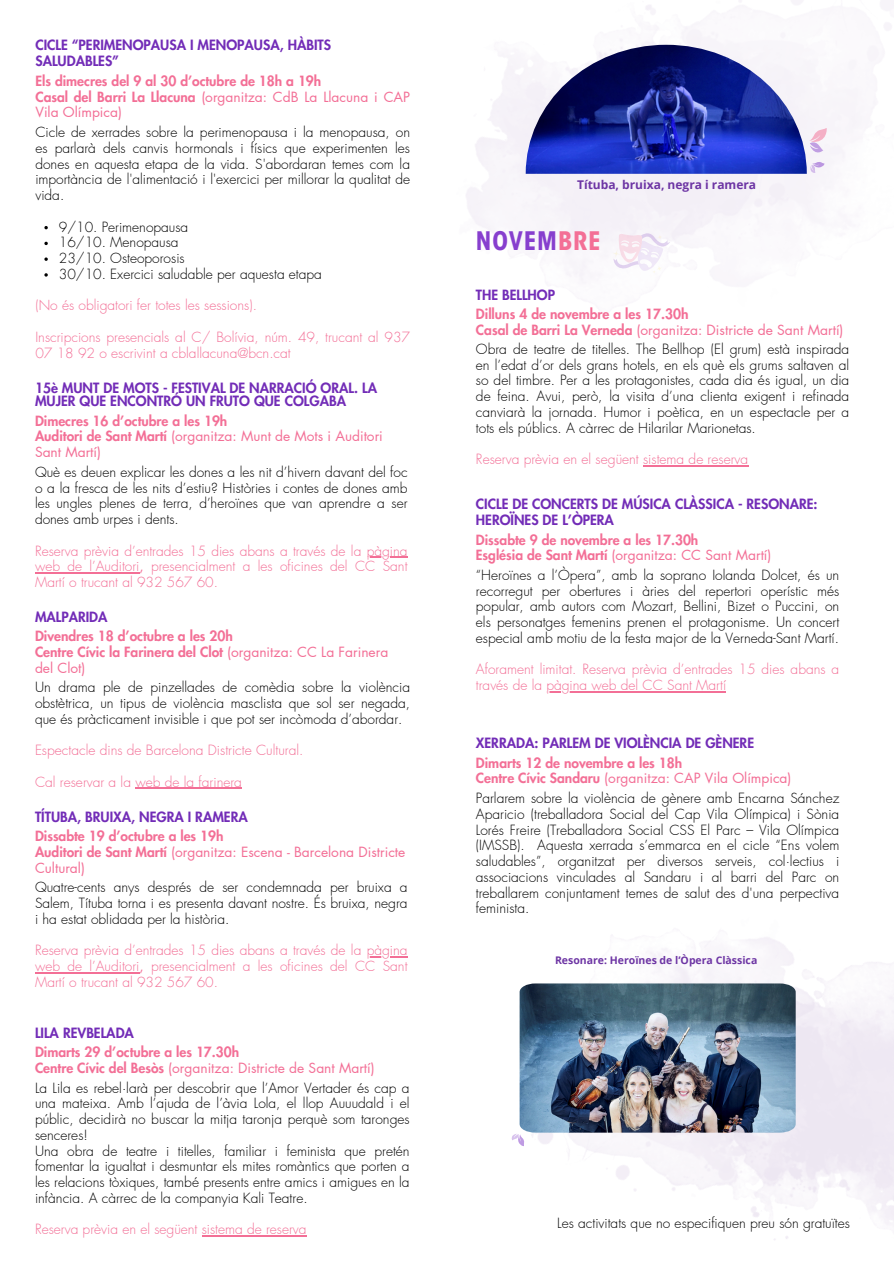
<style>
.page{position:relative;width:894px;height:1264px;background:#fff}
.page>*{position:absolute;margin:0;border:0;box-sizing:border-box;transform-origin:0 0}
.t1{font:700 condensed 25.5px "ITC Avant Garde Std";letter-spacing:.03em;color:#873fce}
.t2{font:300 13.8px/15.8px "Futura LT Pro";color:#000;text-align:justify}
.t3{font:800 13.8px/15.8px "Futura LT Pro";color:#f36f96}
.t4{font:300 13.8px/15.8px "Futura LT Pro";color:#f36f96}
.t5{font:800 13.8px/15.8px "Futura LT Pro";color:#722cb7}
.t6{font:700 12px "Open Sans";color:#6d35a4}
.t7{font:700 10.5px "Open Sans";color:#6d35a4}
.s1{font-weight:400}
.s2{color:#f36f96}
</style>
<div class="page">
<svg style="left:611px;top:229px;width:60px;height:45px"></svg>
<svg style="left:44px;top:226px;width:4px;height:3px"></svg>
<svg style="left:44px;top:242px;width:4px;height:3px"></svg>
<svg style="left:44px;top:257px;width:4px;height:4px"></svg>
<svg style="left:44px;top:273px;width:4px;height:3px"></svg>
<img style="left:525px;top:45px;width:281px;height:129px">
<svg style="left:806px;top:128px;width:23px;height:48px"></svg>
<img style="left:530px;top:935px;width:363px;height:305px">
<img style="left:519px;top:983px;width:276px;height:149px">
<svg style="left:511px;top:1134px;width:13px;height:12px"></svg>
<img style="left:484px;top:41px;width:93px;height:40px">
<hr style="left:366px;top:557px;width:41px;height:1px;background:#f36f96">
<hr style="left:35px;top:572px;width:104px;height:1px;background:#f36f96">
<hr style="left:366px;top:956px;width:41px;height:1px;background:#f36f96">
<hr style="left:35px;top:972px;width:104px;height:1px;background:#f36f96">
<hr style="left:546px;top:691px;width:180px;height:1px;background:#f36f96">
<hr style="left:202px;top:1235px;width:104px;height:1px;background:#f36f96">
<hr style="left:643px;top:465px;width:105px;height:1px;background:#f36f96">
<hr style="left:135px;top:787px;width:107px;height:2px;background:#f36f96">
<p class="t5" style="left:35px;top:38px;width:297px">CICLE “PERIMENOPAUSA I MENOPAUSA, HÀBITS<br>SALUDABLES”</p>
<h2 class="t3" style="left:35px;top:73px;width:376px">Els dimecres del 9 al 30 d’octubre de 18h a 19h<br>Casal del Barri La Llacuna <span class="s1">(organitza: CdB La Llacuna i CAP<br>Vila Olímpica)</span></h2>
<p class="t2" style="left:35px;top:125px;width:376px">Cicle de xerrades sobre la perimenopausa i la menopausa, on es parlarà dels canvis hormonals i físics que experimenten les dones en aquesta etapa de la vida. S'abordaran temes com la importància de l'alimentació i l'exercici per millorar la qualitat de vida.</p>
<p class="t2" style="left:59px;top:219px;width:131px">9/10. Perimenopausa</p>
<p class="t2" style="left:59px;top:235px;width:121px">16/10. Menopausa</p>
<h5 class="t2" style="left:59px;top:251px;width:127px">23/10. Osteoporosis</h5>
<h1 class="t2" style="left:59px;top:266px;width:264px">30/10. Exercici saludable per aquesta etapa</h1>
<p class="t4" style="left:35px;top:298px;width:223px">(No és obligatori fer totes les sessions).</p>
<p class="t4" style="left:35px;top:329px;width:376px">Inscripcions presencials al C/ Bolívia, núm. 49, trucant al 937<br>07 18 92 o escrivint a cblallacuna@bcn.cat</p>
<p class="t5" style="left:35px;top:381px;width:343px;line-height:13.5px">15è MUNT DE MOTS - FESTIVAL DE NARRACIÓ ORAL. LA<br>MUJER QUE ENCONTRÓ UN FRUTO QUE COLGABA</p>
<h4 class="t3" style="left:35px;top:413px;width:349px">Dimecres 16 d’octubre a les 19h<br>Auditori de Sant Martí <span class="s1">(organitza: Munt de Mots i Auditori<br>Sant Martí)</span></h4>
<p class="t2" style="left:35px;top:464px;width:374px">Què es deuen explicar les dones a les nit d’hivern davant del foc o a la fresca de les nits d’estiu? Històries i contes de dones amb les ungles plenes de terra, d’heroïnes que van aprendre a ser dones amb urpes i dents.</p>
<p class="t4" style="left:35px;top:543px;width:374px;text-align:justify">Reserva prèvia d’entrades 15 dies abans a través de la pàgina web de l’Auditori<span class="s1">,</span> presencialment a les oficines del CC Sant Martí o trucant al 932 567 60.</p>
<p class="t5" style="left:35px;top:610px;width:74px">MALPARIDA</p>
<p class="t3" style="left:35px;top:629px;width:355px">Divendres 18 d’octubre a les 20h<br>Centre Cívic la Farinera del Clot <span class="s1">(organitza: CC La Farinera del Clot)</span></p>
<p class="t2" style="left:35px;top:679px;width:376px">Un drama ple de pinzellades de comèdia sobre la violència obstètrica, un tipus de violència masclista que sol ser negada, que és pràcticament invisible i que pot ser incòmoda d’abordar.</p>
<p class="t4" style="left:35px;top:742px;width:270px">Espectacle dins de Barcelona Districte Cultural.</p>
<p class="t4" style="left:35px;top:774px;width:208px">Cal reservar a la web de la farinera</p>
<h4 class="t5" style="left:35px;top:809px;width:214px">TÍTUBA, BRUIXA, NEGRA I RAMERA</h4>
<h2 class="t3" style="left:35px;top:828px;width:372px">Dissabte 19 d’octubre a les 19h<br>Auditori de Sant Martí <span class="s1">(organitza: Escena - Barcelona Districte<br>Cultural)</span></h2>
<p class="t2" style="left:35px;top:880px;width:374px">Quatre-cents anys després de ser condemnada per bruixa a Salem, Títuba torna i es presenta davant nostre. És bruixa, negra i ha estat oblidada per la història.</p>
<p class="t4" style="left:35px;top:943px;width:374px;text-align:justify">Reserva prèvia d’entrades 15 dies abans a través de la pàgina web de l’Auditori<span class="s1">,</span> presencialment a les oficines del CC Sant Martí o trucant al 932 567 60.</p>
<h2 class="t5" style="left:35px;top:1025px;width:100px">LILA REVBELADA</h2>
<h4 class="t3" style="left:35px;top:1044px;width:341px">Dimarts 29 d’octubre a les 17.30h<br>Centre Cívic del Besòs <span class="s1">(organitza: Districte de Sant Martí)</span></h4>
<h2 class="t2" style="left:35px;top:1080px;width:376px;text-align:left">La Lila es rebel·larà per descobrir que l’Amor Vertader és cap a una mateixa. Amb l’ajuda de l’àvia Lola, el llop Auuudald i el públic, decidirà no buscar la mitja taronja perquè som taronges senceres!<br>Una obra de teatre i titelles, familiar i feminista que pretén fomentar la igualtat i desmuntar els mites romàntics que porten a les relacions tòxiques, també presents entre amics i amigues en la infància. A càrrec de la companyia Kali Teatre.</h2>
<h4 class="t4" style="left:35px;top:1221px;width:273px">Reserva prèvia en el següent sistema de reserva</h4>
<h2 class="t6" style="left:577px;top:176px;width:181px">Títuba, bruixa, negra i ramera</h2>
<h4 class="t1" style="left:476px;top:231px;width:126px">NOVEM<span class="s2">BRE</span></h4>
<h4 class="t5" style="left:476px;top:287px;width:80px">THE BELLHOP</h4>
<p class="t3" style="left:476px;top:306px;width:369px">Dilluns 4 de novembre a les 17.30h<br>Casal de Barri La Verneda <span class="s1">(organitza: Districte de Sant Martí)</span></p>
<p class="t2" style="left:476px;top:341px;width:375px">Obra de teatre de titelles. The Bellhop (El grum) està inspirada en l’edat d’or dels grans hotels, en els què els grums saltaven al so del timbre. Per a les protagonistes, cada dia és igual, un dia de feina. Avui, però, la visita d’una clienta exigent i refinada canviarà la jornada. Humor i poètica, en un espectacle per a tots els públics. A càrrec de Hilarilar Marionetas.</p>
<p class="t4" style="left:476px;top:452px;width:274px">Reserva prèvia en el següent sistema de reserva</p>
<h3 class="t5" style="left:476px;top:496px;width:343px">CICLE DE CONCERTS DE MÚSICA CLÀSSICA - RESONARE:<br>HEROÏNES DE L’ÒPERA</h3>
<h4 class="t3" style="left:476px;top:532px;width:297px">Dissabte 9 de novembre a les 17.30h<br>Església de Sant Martí <span class="s1">(organitza: CC Sant Martí)</span></h4>
<p class="t2" style="left:476px;top:567px;width:365px">“Heroïnes a l’Òpera”, amb la soprano Iolanda Dolcet, és un recorregut per obertures i àries del repertori operístic més popular, amb autors com Mozart, Bellini, Bizet o Puccini, on els personatges femenins prenen el protagonisme. Un concert especial amb motiu de la festa major de la Verneda-Sant Martí.</p>
<p class="t4" style="left:476px;top:662px;width:365px">Aforament limitat. Reserva prèvia d’entrades 15 dies abans a través de la pàgina web del CC Sant Martí</p>
<h4 class="t5" style="left:476px;top:735px;width:279px">XERRADA: PARLEM DE VIOLÈNCIA DE GÈNERE</h4>
<p class="t3" style="left:476px;top:755px;width:317px">Dimarts 12 de novembre a les 18h<br>Centre Cívic Sandaru <span class="s1">(organitza: CAP Vila Olímpica)</span></p>
<h4 class="t2" style="left:476px;top:790px;width:365px">Parlarem sobre la violència de gènere amb Encarna Sánchez Aparicio (treballadora Social del Cap Vila Olímpica) i Sònia Lorés Freire (Treballadora Social CSS El Parc – Vila Olímpica (IMSSB). Aquesta xerrada s’emmarca en el cicle “Ens volem saludables”, organitzat per diversos serveis, col·lectius i associacions vinculades al Sandaru i al barri del Parc on treballarem conjuntament temes de salut des d'una perpectiva feminista.</h4>
<h4 class="t7" style="left:555px;top:952px;width:204px">Resonare: Heroïnes de l’Òpera Clàssica</h4>
<p class="t2" style="left:557px;top:1215px;width:294px">Les activitats que no especifiquen preu són gratuïtes</p>
</div>
